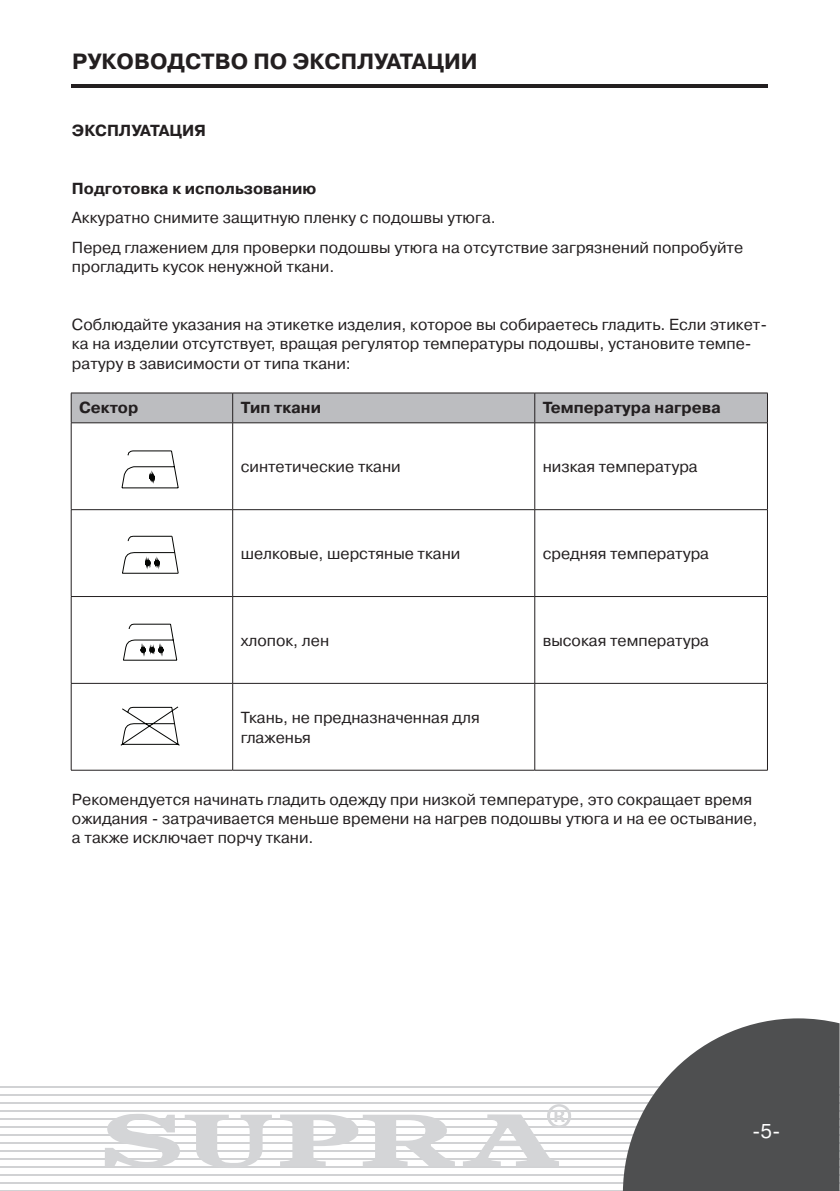
<style>
.page{position:relative;width:840px;height:1191px;background:#fff}
.page>*{position:absolute;margin:0;border:0;box-sizing:border-box;transform-origin:0 0}
.t1{font:700 22px "Pragmatica C";color:#231f20}
.t2{font:20px "Pragmatica C";color:#fff}
.t3{font:16px/19.2px "Pragmatica C";color:#231f20}
.t4{font:700 16px "Pragmatica C";color:#231f20}
</style>
<div class="page">
<hr style="left:0;top:1190px;width:839px;height:1px;background:#d1d2d4">
<hr style="left:0;top:1182px;width:839px;height:2px;background:#d1d2d4">
<hr style="left:0;top:1174px;width:839px;height:2px;background:#d1d2d4">
<hr style="left:0;top:1166px;width:839px;height:2px;background:#d1d2d4">
<hr style="left:0;top:1158px;width:839px;height:2px;background:#d1d2d4">
<hr style="left:0;top:1150px;width:839px;height:2px;background:#d1d2d4">
<hr style="left:0;top:1142px;width:839px;height:2px;background:#d1d2d4">
<hr style="left:0;top:1134px;width:839px;height:2px;background:#d1d2d4">
<hr style="left:0;top:1126px;width:839px;height:2px;background:#d1d2d4">
<hr style="left:0;top:1118px;width:839px;height:2px;background:#d1d2d4">
<hr style="left:0;top:1110px;width:839px;height:2px;background:#d1d2d4">
<hr style="left:0;top:1102px;width:839px;height:2px;background:#d1d2d4">
<hr style="left:0;top:1094px;width:839px;height:2px;background:#d1d2d4">
<hr style="left:0;top:1086px;width:839px;height:2px;background:#d1d2d4">
<svg style="left:623px;top:1018px;width:216px;height:173px"></svg>
<svg style="left:105px;top:1104px;width:466px;height:62px"></svg>
<hr style="left:71px;top:84px;width:696px;height:3px;background:#231f20">
<svg style="left:121px;top:450px;width:58px;height:38px"></svg>
<svg style="left:122px;top:536px;width:57px;height:38px"></svg>
<svg style="left:123px;top:623px;width:54px;height:38px"></svg>
<svg style="left:120px;top:706px;width:60px;height:40px"></svg>
<div style="left:71px;top:393px;width:696px;height:29px;background:#bcbdc0"></div>
<hr style="left:71px;top:422px;width:161px;height:1px;background:#231f20">
<hr style="left:71px;top:423px;width:1px;height:86px;background:#231f20">
<hr style="left:232px;top:422px;width:302px;height:1px;background:#231f20">
<hr style="left:232px;top:423px;width:1px;height:86px;background:#231f20">
<hr style="left:534px;top:422px;width:233px;height:1px;background:#231f20">
<hr style="left:534px;top:423px;width:1px;height:86px;background:#231f20">
<hr style="left:766px;top:423px;width:1px;height:86px;background:#231f20">
<hr style="left:71px;top:509px;width:161px;height:1px;background:#231f20">
<hr style="left:71px;top:510px;width:1px;height:86px;background:#231f20">
<hr style="left:232px;top:509px;width:302px;height:1px;background:#231f20">
<hr style="left:232px;top:510px;width:1px;height:86px;background:#231f20">
<hr style="left:534px;top:509px;width:233px;height:1px;background:#231f20">
<hr style="left:534px;top:510px;width:1px;height:86px;background:#231f20">
<hr style="left:766px;top:510px;width:1px;height:86px;background:#231f20">
<hr style="left:71px;top:596px;width:161px;height:1px;background:#231f20">
<hr style="left:71px;top:597px;width:1px;height:86px;background:#231f20">
<hr style="left:232px;top:596px;width:302px;height:1px;background:#231f20">
<hr style="left:232px;top:597px;width:1px;height:86px;background:#231f20">
<hr style="left:534px;top:596px;width:233px;height:1px;background:#231f20">
<hr style="left:534px;top:597px;width:1px;height:86px;background:#231f20">
<hr style="left:766px;top:597px;width:1px;height:86px;background:#231f20">
<hr style="left:71px;top:683px;width:161px;height:1px;background:#231f20">
<hr style="left:71px;top:683px;width:1px;height:87px;background:#231f20">
<hr style="left:232px;top:683px;width:302px;height:1px;background:#231f20">
<hr style="left:232px;top:683px;width:1px;height:87px;background:#231f20">
<hr style="left:534px;top:683px;width:233px;height:1px;background:#231f20">
<hr style="left:534px;top:683px;width:1px;height:87px;background:#231f20">
<hr style="left:766px;top:683px;width:1px;height:87px;background:#231f20">
<hr style="left:71px;top:770px;width:161px;height:1px;background:#231f20">
<hr style="left:232px;top:770px;width:302px;height:1px;background:#231f20">
<hr style="left:534px;top:770px;width:233px;height:1px;background:#231f20">
<h1 class="t1" style="left:72px;top:49px;width:407px">руководство по эксплуатации</h1>
<p class="t4" style="left:72px;top:121px;width:12px">ЭКСПЛУАТАЦИ</p>
<p class="t4" style="left:194px;top:121px;width:13px">Я</p>
<p class="t4" style="left:72px;top:180px;width:246px">Подготовка к использованию</p>
<p class="t3" style="left:72px;top:203px;width:672px;line-height:29.2px">Аккуратно снимите защитную пленку с подошвы утюга.<br>Перед глажением для проверки подошвы утюга на отсутствие загрязнений попробуйте</p>
<p class="t3" style="left:72px;top:257px;width:264px">прогладить кусок ненужной ткани.</p>
<p class="t3" style="left:72px;top:315px;width:696px">Соблюдайте указания на этикетке изделия, которое вы собираетесь гладить. Если этикет&shy;ка на изделии отсутствует, вращая регулятор температуры подошвы, установите темпе&shy;ратуру в зависимости от типа ткани:</p>
<p class="t4" style="left:79px;top:399px;width:61px">Сектор</p>
<p class="t4" style="left:240px;top:399px;width:82px">Тип ткани</p>
<p class="t4" style="left:542px;top:399px;width:179px">Температура нагрева</p>
<p class="t3" style="left:240px;top:457px;width:161px">синтетические ткани</p>
<p class="t3" style="left:542px;top:457px;width:156px">низкая температура</p>
<p class="t3" style="left:240px;top:544px;width:221px">шелковые, шерстяные ткани</p>
<p class="t3" style="left:542px;top:544px;width:168px">средняя температура</p>
<p class="t3" style="left:240px;top:631px;width:90px">хлопок, лен</p>
<p class="t3" style="left:542px;top:631px;width:168px">высокая температура</p>
<p class="t3" style="left:240px;top:708px;width:240px">Ткань, не предназначенная для глаженья</p>
<p class="t3" style="left:72px;top:790px;width:686px">Рекомендуется начинать гладить одежду при низкой температуре, это сокращает время ожидания - затрачивается меньше времени на нагрев подошвы утюга и на ее остывание, а также исключает порчу ткани.</p>
<p class="t2" style="left:751px;top:1119px;width:30px">-5-</p>
</div>
